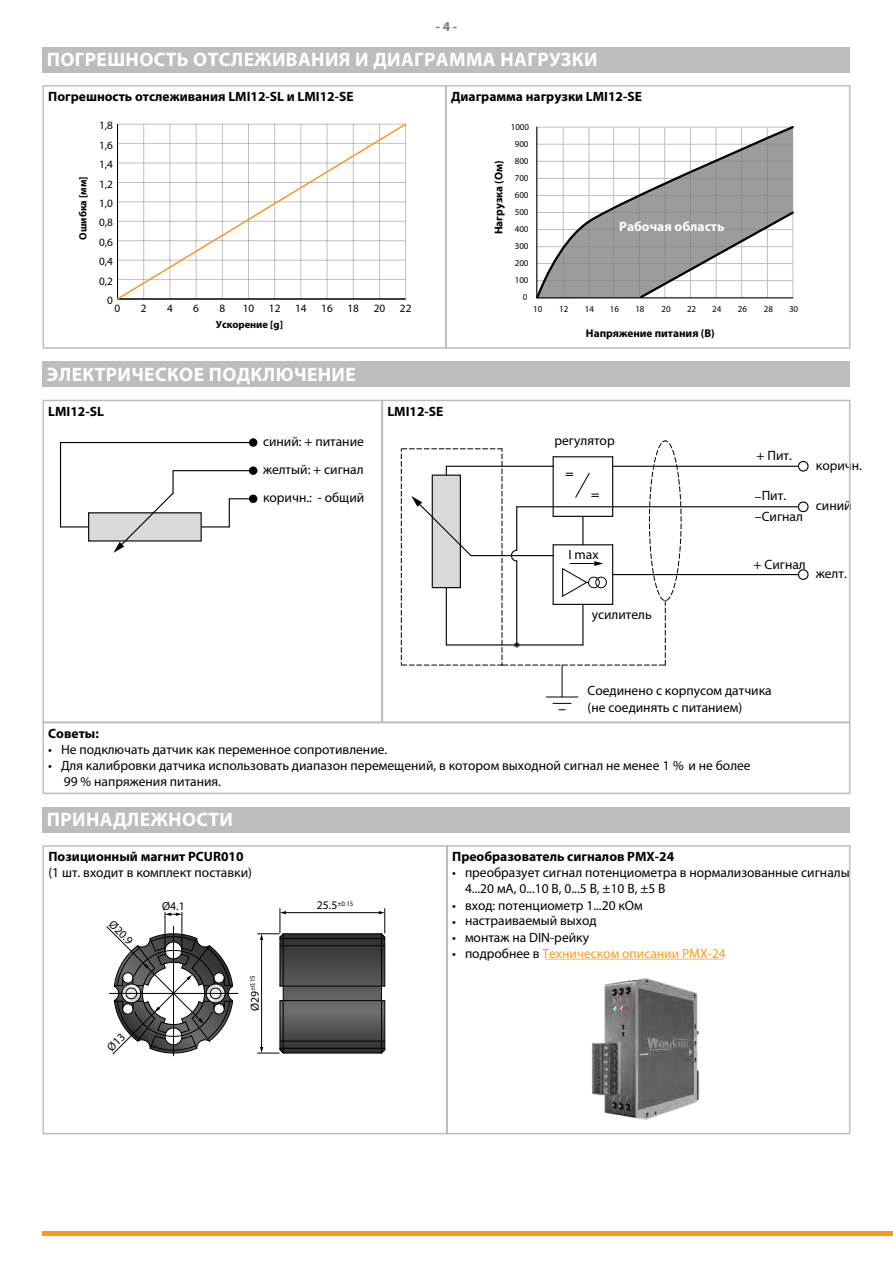
<style>
.page{position:relative;width:893px;height:1263px;background:#fff}
.page>*{position:absolute;margin:0;border:0;box-sizing:border-box;transform-origin:0 0}
.t1{font:700 19.5px "Myriad Pro";letter-spacing:.02em;color:#fff}
.t2{font:13.5px/16.2px "Myriad Pro";color:#000}
.t3{font:700 13.5px "Myriad Pro";color:#000}
.t4{font:13.5px "Myriad Pro";color:#ff991a}
.t5{font:700 13.5px "Myriad Pro";color:#fff}
.t6{font:700 13.5px "Myriad Pro";color:#7d7c7d}
.t7{font:11.7px "Myriad Pro";color:#000}
.t8{font:11.25px "Myriad Pro";color:#000}
.t9{font:700 11.25px "Myriad Pro";color:#000}
.t10{font:700 10.5px "Myriad Pro";color:#000}
.t11{font:9px/17px "Myriad Pro";color:#000;text-align:right}
.t12{font:6.75px "Myriad Pro";color:#000}
.s1{font-weight:700}
.s2{color:#000}
.s3{font-size:11.7px}
</style>
<div class="page">
<div style="left:43px;top:47px;width:807px;height:25px;background:#bebdbe"></div>
<svg style="left:116px;top:123px;width:291px;height:177px"></svg>
<div style="left:43px;top:85px;width:403px;height:264px;border:2px solid #bebdbe"></div>
<svg style="left:536px;top:126px;width:258px;height:173px"></svg>
<hr style="left:536px;top:127px;width:1px;height:171px;background:#000">
<hr style="left:537px;top:297px;width:256px;height:1px;background:#000">
<div style="left:445px;top:85px;width:405px;height:264px;border:2px solid #bebdbe"></div>
<div style="left:43px;top:361px;width:807px;height:26px;background:#bebdbe"></div>
<div style="left:89px;top:513px;width:112px;height:28px;background:#dadada"></div>
<svg style="left:61px;top:526px;width:28px;height:1px"></svg>
<svg style="left:201px;top:498px;width:50px;height:29px"></svg>
<div style="left:249px;top:495px;width:8px;height:8px;background:#000;border-radius:50%"></div>
<hr style="left:173px;top:470px;width:80px;height:1px;background:#000">
<div style="left:249px;top:466px;width:8px;height:9px;background:#000;border-radius:50%"></div>
<hr style="left:61px;top:442px;width:192px;height:1px;background:#000">
<div style="left:249px;top:438px;width:8px;height:9px;background:#000;border-radius:50%"></div>
<hr style="left:60px;top:442px;width:1px;height:85px;background:#000">
<hr style="left:172px;top:471px;width:2px;height:22px;background:#000">
<svg style="left:113px;top:492px;width:62px;height:61px"></svg>
<div style="left:43px;top:400px;width:340px;height:323px;border:2px solid #bebdbe"></div>
<svg style="left:797px;top:460px;width:12px;height:12px"></svg>
<hr style="left:613px;top:466px;width:185px;height:1px;background:#000">
<svg style="left:797px;top:501px;width:12px;height:12px"></svg>
<hr style="left:517px;top:506px;width:281px;height:1px;background:#000">
<svg style="left:797px;top:569px;width:12px;height:11px"></svg>
<hr style="left:613px;top:574px;width:185px;height:1px;background:#000">
<svg style="left:553px;top:703px;width:18px;height:7px"></svg>
<hr style="left:546px;top:696px;width:32px;height:1px;background:#000">
<hr style="left:562px;top:665px;width:1px;height:32px;background:#000">
<svg style="left:401px;top:440px;width:281px;height:226px"></svg>
<div style="left:382px;top:400px;width:468px;height:323px;border:2px solid #bebdbe"></div>
<div style="left:43px;top:722px;width:807px;height:72px;border:2px solid #bebdbe"></div>
<div style="left:43px;top:807px;width:807px;height:25px;background:#bebdbe"></div>
<hr style="left:110px;top:993px;width:128px;height:1px;background:#010000">
<svg style="left:258px;top:908px;width:127px;height:146px"></svg>
<hr style="left:165px;top:912px;width:1px;height:38px;background:#010000">
<hr style="left:182px;top:912px;width:1px;height:38px;background:#010000">
<svg style="left:165px;top:913px;width:17px;height:3px"></svg>
<div style="left:43px;top:845px;width:405px;height:289px;border:2px solid #bebdbe"></div>
<hr style="left:545px;top:959px;width:178px;height:1px;background:#ff991a">
<img style="left:592px;top:978px;width:107px;height:142px">
<div style="left:446px;top:845px;width:404px;height:289px;border:2px solid #bebdbe"></div>
<hr style="left:43px;top:1231px;width:850px;height:4px;background:#ff991a">
<svg style="left:106px;top:926px;width:128px;height:131px"></svg>
<p class="t6" style="left:436px;top:18px;width:23px">- 4 -</p>
<p class="t1" style="left:47px;top:47px;width:552px">ПОГРЕШНОСТЬ ОТСЛЕЖИВАНИЯ И ДИАГРАММА НАГРУЗКИ</p>
<p class="t3" style="left:48px;top:88px;width:307px">Погрешность отслеживания LMI12-SL и LMI12-SE</p>
<p class="t3" style="left:451px;top:88px;width:192px">Диаграмма нагрузки LMI12-SE</p>
<p class="t8" style="left:99px;top:119px;width:15px">1,8</p>
<p class="t8" style="left:99px;top:138px;width:15px">1,6</p>
<p class="t10" style="left:76px;top:240px;width:65px;rotate:-90deg">Ошибка [мм]</p>
<p class="t8" style="left:99px;top:157px;width:15px">1,4</p>
<p class="t8" style="left:99px;top:177px;width:15px">1,2</p>
<p class="t8" style="left:99px;top:196px;width:15px">1,0</p>
<p class="t8" style="left:99px;top:216px;width:15px">0,8</p>
<p class="t8" style="left:99px;top:235px;width:15px">0,6</p>
<p class="t8" style="left:99px;top:254px;width:15px">0,4</p>
<p class="t8" style="left:99px;top:274px;width:15px">0,2</p>
<p class="t8" style="left:107px;top:293px;width:7px">0</p>
<p class="t8" style="left:115px;top:301px;width:7px">0</p>
<p class="t8" style="left:141px;top:301px;width:7px">2</p>
<p class="t8" style="left:167px;top:301px;width:7px">4</p>
<p class="t8" style="left:193px;top:301px;width:7px">6</p>
<p class="t8" style="left:219px;top:301px;width:7px">8</p>
<p class="t8" style="left:243px;top:301px;width:13px">10</p>
<p class="t8" style="left:269px;top:301px;width:13px">12</p>
<p class="t8" style="left:295px;top:301px;width:13px">14</p>
<p class="t8" style="left:321px;top:301px;width:13px">16</p>
<p class="t8" style="left:347px;top:301px;width:13px">18</p>
<p class="t8" style="left:374px;top:301px;width:13px">20</p>
<p class="t8" style="left:400px;top:301px;width:13px">22</p>
<p class="t10" style="left:216px;top:318px;width:69px">Ускорение [g]</p>
<p class="t1" style="left:47px;top:361px;width:310px">ЭЛЕКТРИЧЕСКОЕ ПОДКЛЮЧЕНИЕ</p>
<p class="t3" style="left:48px;top:402px;width:57px">LMI12-SL</p>
<p class="t2" style="left:263px;top:427px;width:103px;line-height:28px;text-align:justify">синий: + питание желтый: + сигнал коричн.: - общий</p>
<p class="t3" style="left:387px;top:402px;width:57px">LMI12-SE</p>
<p class="t11" style="left:511px;top:118px;width:20px">1000<br>900<br>800<br>700<br>600<br>500<br>400<br>300<br>200<br>100<br>0</p>
<p class="t9" style="left:491px;top:234px;width:75px;rotate:-90deg">Нагрузка (Ом)</p>
<p class="t5" style="left:619px;top:217px;width:107px">Рабочая область</p>
<p class="t11" style="left:533px;top:301px;width:11px">10</p>
<p class="t11" style="left:559px;top:301px;width:11px">12</p>
<p class="t11" style="left:585px;top:301px;width:11px">14</p>
<p class="t11" style="left:610px;top:301px;width:11px">16</p>
<p class="t11" style="left:635px;top:301px;width:11px">18</p>
<p class="t11" style="left:661px;top:301px;width:11px">20</p>
<p class="t11" style="left:687px;top:301px;width:11px">22</p>
<p class="t11" style="left:712px;top:301px;width:11px">24</p>
<p class="t11" style="left:738px;top:301px;width:11px">26</p>
<p class="t11" style="left:764px;top:301px;width:11px">28</p>
<p class="t11" style="left:789px;top:301px;width:11px">30</p>
<p class="t9" style="left:586px;top:326px;width:130px">Напряжение питания (В)</p>
<p class="t2" style="left:554px;top:432px;width:62px">регулятор</p>
<p class="t2" style="left:569px;top:546px;width:32px">I max</p>
<p class="t2" style="left:592px;top:606px;width:62px">усилитель</p>
<p class="t2" style="left:757px;top:447px;width:37px">+ Пит.</p>
<p class="t2" style="left:755px;top:485px;width:50px;line-height:20.5px">–Пит. –Сигнал</p>
<p class="t2" style="left:754px;top:556px;width:54px">+ Сигнал</p>
<p class="t2" style="left:816px;top:457px;width:48px">коричн.</p>
<p class="t2" style="left:816px;top:498px;width:37px">синий</p>
<p class="t2" style="left:816px;top:565px;width:32px">желт.</p>
<p class="t2" style="left:588px;top:682px;width:186px">Соединено с корпусом датчика (не соединять с питанием)</p>
<p class="t3" style="left:48px;top:724px;width:52px">Советы:</p>
<p class="t2" style="left:48px;top:741px;width:341px">• Не подключать датчик как переменное сопротивление.</p>
<p class="t2" style="left:64px;top:757px;width:688px;text-indent:-16px">• Для калибровки датчика использовать диапазон перемещений, в котором выходной сигнал не менее 1 % и не более<br>99 % напряжения питания.</p>
<p class="t1" style="left:47px;top:807px;width:187px">ПРИНАДЛЕЖНОСТИ</p>
<p class="t2" style="left:48px;top:848px;width:205px"><span class="s1">Позиционный магнит PCUR010 </span>(1 шт. входит в комплект поставки)</p>
<p class="t7" style="left:162px;top:898px;width:24px">Ø4.1</p>
<p class="t7" style="left:116px;top:917px;width:30px;rotate:45deg">Ø20.9</p>
<p class="t3" style="left:452px;top:848px;width:223px">Преобразователь сигналов PMX-24</p>
<p class="t2" style="left:465px;top:863px;width:386px;line-height:16.8px;text-indent:-13px">• преобразует сигнал потенциометра в нормализованные сигналы<br>4...20 мА, 0...10 В, 0...5 В, ±10 В, ±5 В</p>
<p class="t2" style="left:452px;top:897px;width:192px">• вход: потенциометр 1...20 кОм</p>
<p class="t2" style="left:452px;top:912px;width:146px">• настраиваемый выход</p>
<p class="t2" style="left:452px;top:929px;width:138px">• монтаж на DIN-рейку</p>
<p class="t4" style="left:452px;top:945px;width:275px"><span class="s2">• подробнее в</span> Техническом описании PMX-24</p>
<p class="t12" style="left:317px;top:899px;width:38px"><span class="s3">25.5</span>±0.15</p>
<p class="t12" style="left:248px;top:1011px;width:38px;rotate:-90deg"><span class="s3">Ø29</span>±0.15</p>
</div>
